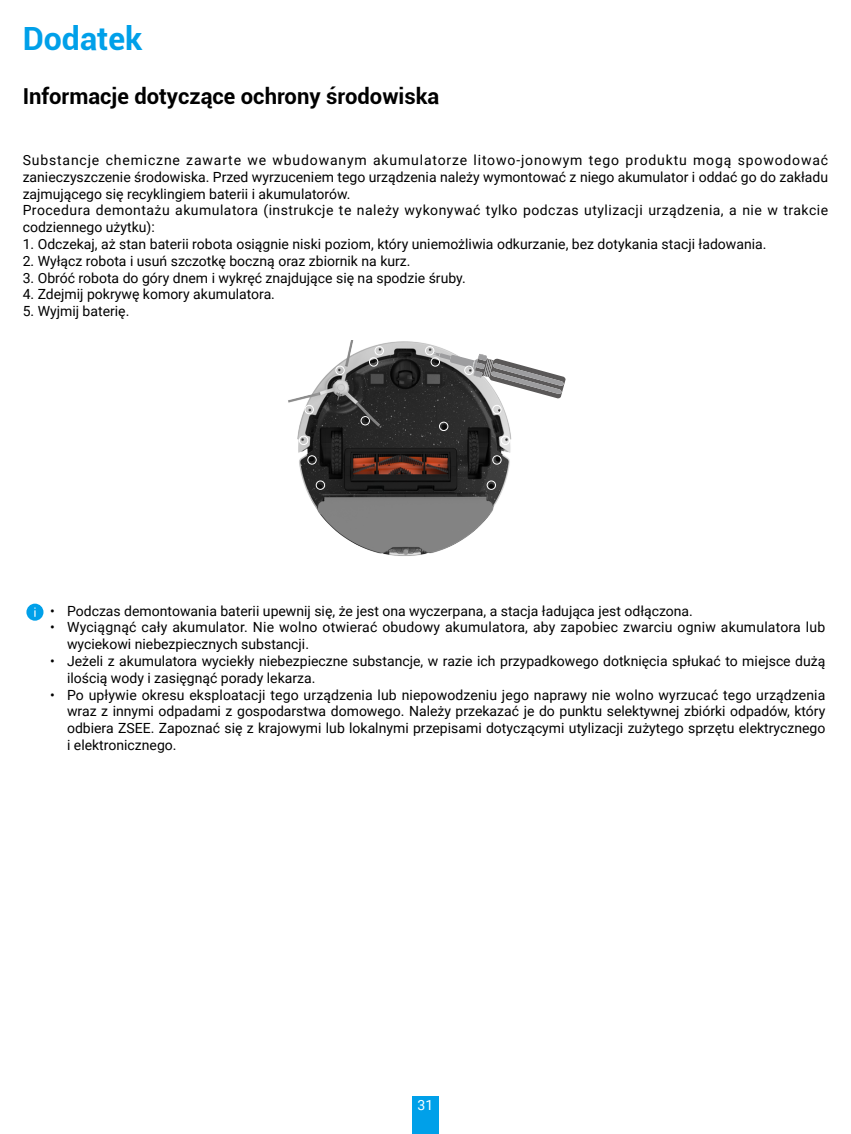
<style>
.page{position:relative;width:851px;height:1134px;background:#fff}
.page>*{position:absolute;margin:0;border:0;box-sizing:border-box;transform-origin:0 0}
.Head1{font:700 32px "Roboto";color:#00a0e9}
.Head2{font:700 22px "Roboto";color:#000}
.t1{font:14px/16.8px "Roboto";color:#000;text-align:justify}
.t2{font:14px/16.8px "Roboto";letter-spacing:.035em;color:#000}
.t3{font:14px "Roboto";color:#fff}
</style>
<div class="page">
<div style="left:412px;top:1096px;width:27px;height:38px;background:#00a0e9"></div>
<img style="left:288px;top:341px;width:224px;height:215px">
<svg style="left:315px;top:483px;width:8px;height:8px"></svg>
<svg style="left:487px;top:483px;width:8px;height:8px"></svg>
<svg style="left:432px;top:352px;width:133px;height:46px"></svg>
<div style="left:299px;top:436px;width:9px;height:9px;border:1px solid #fff;border-radius:50%"></div>
<div style="left:304px;top:405px;width:10px;height:9px;border:1px solid #fff;border-radius:50%"></div>
<div style="left:335px;top:366px;width:9px;height:9px;border:1px solid #fff;border-radius:50%"></div>
<div style="left:374px;top:346px;width:10px;height:9px;border:1px solid #fff;border-radius:50%"></div>
<div style="left:369px;top:357px;width:9px;height:9px;border:1px solid #fff;border-radius:50%"></div>
<div style="left:430px;top:357px;width:10px;height:9px;border:1px solid #fff;border-radius:50%"></div>
<div style="left:425px;top:346px;width:9px;height:9px;border:1px solid #fff;border-radius:50%"></div>
<div style="left:464px;top:366px;width:9px;height:9px;border:1px solid #fff;border-radius:50%"></div>
<div style="left:492px;top:405px;width:9px;height:9px;border:1px solid #fff;border-radius:50%"></div>
<div style="left:500px;top:436px;width:10px;height:9px;border:1px solid #fff;border-radius:50%"></div>
<div style="left:492px;top:455px;width:9px;height:9px;border:1px solid #fff;border-radius:50%"></div>
<div style="left:486px;top:481px;width:10px;height:9px;border:1px solid #fff;border-radius:50%"></div>
<div style="left:439px;top:422px;width:9px;height:9px;border:1px solid #fff;border-radius:50%"></div>
<div style="left:360px;top:416px;width:10px;height:9px;border:1px solid #fff;border-radius:50%"></div>
<div style="left:307px;top:455px;width:9px;height:9px;border:1px solid #fff;border-radius:50%"></div>
<div style="left:316px;top:481px;width:9px;height:9px;border:1px solid #fff;border-radius:50%"></div>
<div style="left:26px;top:604px;width:17px;height:17px;background:#00a0e9;border-radius:50%"></div>
<svg style="left:34px;top:607px;width:2px;height:10px"></svg>
<p class="Head1" style="left:23px;top:16px;width:121px">Dodatek</p>
<p class="Head2" style="left:23px;top:81px;width:418px">Informacje dotyczące ochrony środowiska</p>
<p class="t1" style="left:23px;top:151px;width:806px">Substancje chemiczne zawarte we wbudowanym akumulatorze litowo-jonowym tego produktu mogą spowodować zanieczyszczenie środowiska. Przed wyrzuceniem tego urządzenia należy wymontować z niego akumulator i oddać go do zakładu zajmującego się recyklingiem baterii i akumulatorów.</p>
<p class="t2" style="left:23px;top:201px;width:806px">Procedura demontażu akumulatora (instrukcje te należy wykonywać tylko podczas utylizacji urządzenia, a nie w trakcie codziennego użytku):</p>
<p class="t1" style="left:23px;top:235px;width:745px">1. Odczekaj, aż stan baterii robota osiągnie niski poziom, który uniemożliwia odkurzanie, bez dotykania stacji ładowania.</p>
<p class="t1" style="left:23px;top:252px;width:389px">2. Wyłącz robota i usuń szczotkę boczną oraz zbiornik na kurz.</p>
<p class="t1" style="left:23px;top:269px;width:444px">3. Obróć robota do góry dnem i wykręć znajdujące się na spodzie śruby.</p>
<p class="t1" style="left:23px;top:285px;width:254px">4. Zdejmij pokrywę komory akumulatora.</p>
<p class="t1" style="left:23px;top:302px;width:108px">5. Wyjmij baterię.</p>
<p class="t1" style="left:50px;top:602px;width:644px">• Podczas demontowania baterii upewnij się, że jest ona wyczerpana, a stacja ładująca jest odłączona.</p>
<p class="t1" style="left:67px;top:618px;width:759px;text-indent:-17px">• Wyciągnąć cały akumulator. Nie wolno otwierać obudowy akumulatora, aby zapobiec zwarciu ogniw akumulatora lub wyciekowi niebezpiecznych substancji.</p>
<p class="t1" style="left:67px;top:652px;width:759px;text-indent:-17px">• Jeżeli z akumulatora wyciekły niebezpieczne substancje, w razie ich przypadkowego dotknięcia spłukać to miejsce dużą ilością wody i zasięgnąć porady lekarza.</p>
<p class="t1" style="left:67px;top:686px;width:759px;text-indent:-17px">• Po upływie okresu eksploatacji tego urządzenia lub niepowodzeniu jego naprawy nie wolno wyrzucać tego urządzenia wraz z innymi odpadami z gospodarstwa domowego. Należy przekazać je do punktu selektywnej zbiórki odpadów, który odbiera ZSEE. Zapoznać się z krajowymi lub lokalnymi przepisami dotyczącymi utylizacji zużytego sprzętu elektrycznego i elektronicznego.</p>
<p class="t3" style="left:417px;top:1095px;width:17px">31</p>
</div>
